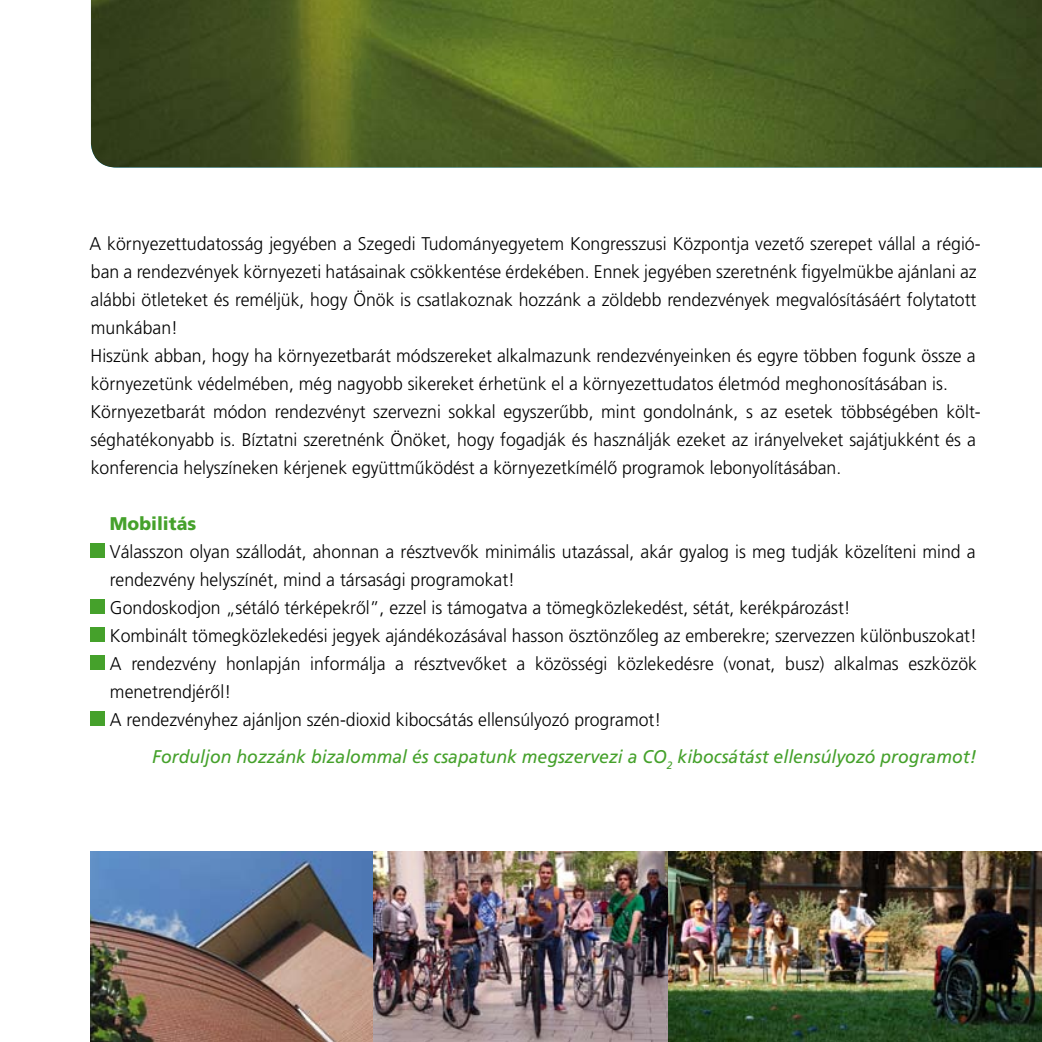
<style>
.page{position:relative;width:1042px;height:1042px;background:#fff}
.page>*{position:absolute;margin:0;border:0;box-sizing:border-box;transform-origin:0 0}
.t1{font:18.38px/28px "Frutiger L";color:#000;scale:.96 1}
.t2{font:18.38px "Frutiger AI";color:#45a12b;scale:.96 1}
.t3{font:18.38px "Frutiger";color:#45a12b;scale:.96 1}
</style>
<div class="page">
<img style="left:372px;top:851px;width:296px;height:191px">
<img style="left:91px;top:851px;width:281px;height:191px">
<div style="left:90px;top:543px;width:15px;height:15px;background:#45a12b"></div>
<div style="left:90px;top:599px;width:15px;height:15px;background:#45a12b"></div>
<div style="left:90px;top:627px;width:15px;height:15px;background:#45a12b"></div>
<div style="left:90px;top:655px;width:15px;height:15px;background:#45a12b"></div>
<div style="left:90px;top:711px;width:15px;height:15px;background:#45a12b"></div>
<img style="left:91px;top:0;width:951px;height:167px">
<img style="left:668px;top:851px;width:374px;height:191px">
<p class="t1" style="left:89px;top:230px;width:930px">A környezettudatosság jegyében a Szegedi Tudományegyetem Kongresszusi Központja vezetô szerepet vállal a régió&shy;ban a rendezvények környezeti hatásainak csökkentése érdekében. Ennek jegyében szeretnénk figyelmükbe ajánlani az alábbi ötleteket és reméljük, hogy Önök is csatlakoznak hozzánk a zöldebb rendezvények megvalósításáért folytatott munkában!<br>Hiszünk abban, hogy ha környezetbarát módszereket alkalmazunk rendezvényeinken és egyre többen fogunk össze a környezetünk védelmében, még nagyobb sikereket érhetünk el a környezettudatos életmód meghonosításában is.<br>Környezetbarát módon rendezvényt szervezni sokkal egyszerûbb, mint gondolnánk, s az esetek többségében költ&shy;séghatékonyabb is. Bíztatni szeretnénk Önöket, hogy fogadják és használják ezeket az irányelveket sajátjukként és a konferencia helyszíneken kérjenek együttmûködést a környezetkímélô programok lebonyolításában.</p>
<p class="t3" style="left:110px;top:513px;width:91px">Mobilitás</p>
<p class="t1" style="left:110px;top:538px;width:904px">Válasszon olyan szállodát, ahonnan a résztvevôk minimális utazással, akár gyalog is meg tudják közelíteni mind a rendezvény helyszínét, mind a társasági programokat!<br>Gondoskodjon „sétáló térképekrôl”, ezzel is támogatva a tömegközlekedést, sétát, kerékpározást!<br>Kombinált tömegközlekedési jegyek ajándékozásával hasson ösztönzôleg az emberekre; szervezzen különbuszokat!<br>A rendezvény honlapján informálja a résztvevôket a közösségi közlekedésre (vonat, busz) alkalmas eszközök menetrendjérôl!<br>A rendezvényhez ajánljon szén-dioxid kibocsátás ellensúlyozó programot!</p>
<p class="t2" style="left:152px;top:746px;width:860px">Forduljon hozzánk bizalommal és csapatunk megszervezi a CO<sub>2</sub> kibocsátást ellensúlyozó programot!</p>
</div>
